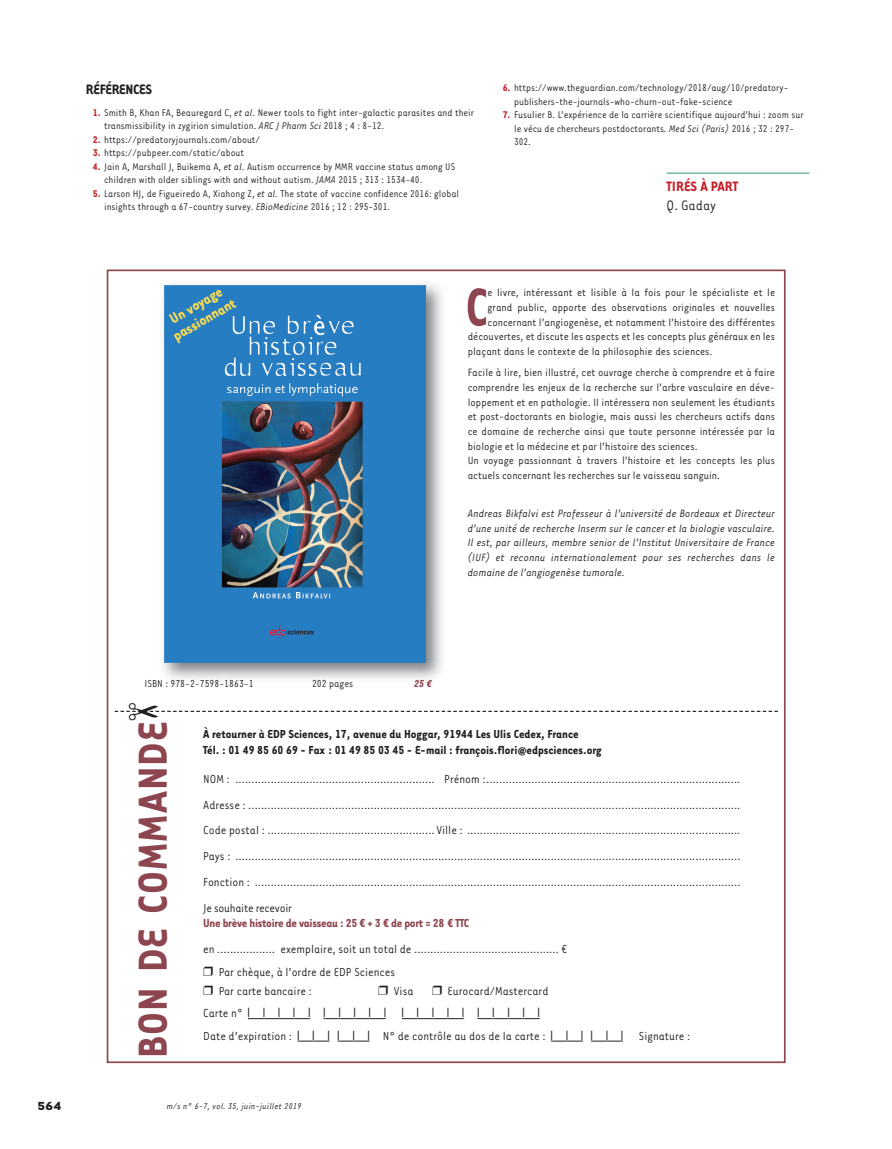
<style>
.page{position:relative;width:892px;height:1149px;background:#fff}
.page>*{position:absolute;margin:0;border:0;box-sizing:border-box;transform-origin:0 0}
.t1{font:700 61.2px "Tarzana Narrow";color:#8d454f;scale:.9 1}
.t2{font:700 46.65px "Tarzana Narrow";letter-spacing:.025em;color:#8d454f}
.t3{font:700 16.35px/16.4px "Tarzana Narrow";color:#ffde4e;text-align:center}
.t4{font:700 15.75px "Tarzana Narrow";letter-spacing:-.02em;color:#231f20}
.t5{font:700 15.75px "Tarzana Narrow";color:#c61f28}
.t6{font:15.75px "Tarzana Narrow";color:#231f20}
.t7{font:700 13.5px "Tarzana Wide";color:#231f20}
.t8{font:13.35px/25.8px "Tarzana Narrow";color:#231f20}
.t9{font:700 13.35px/15.9px "Tarzana Narrow";color:#231f20}
.t10{font:700 13.35px "Tarzana Narrow";letter-spacing:-.02em;color:#8d454f}
.t11{font:12.3px/14.7px "Tarzana Narrow";color:#231f20}
.t12{font:italic 12.3px/14.7px "Tarzana Narrow";color:#231f20;text-align:justify}
.t13{font:11.7px "Tarzana Narrow";color:#231f20}
.t14{font:italic 700 11.7px "Tarzana Narrow";color:#8d454f}
.t15{font:11.25px/13.5px "Tarzana Narrow";color:#231f20}
.t16{font:italic 9.75px "Tarzana Narrow";letter-spacing:.025em;color:#231f20}
.s1{font-weight:700;color:#c61f28}
.s2{font-style:italic}
</style>
<div class="page">
<hr style="left:666px;top:172px;width:143px;height:2px;background:#76ba96">
<img style="left:163px;top:284px;width:279px;height:395px">
<img style="left:165px;top:286px;width:260px;height:376px">
<svg style="left:248px;top:1018px;width:62px;height:1px"></svg>
<svg style="left:323px;top:1018px;width:63px;height:1px"></svg>
<svg style="left:401px;top:1018px;width:63px;height:1px"></svg>
<svg style="left:477px;top:1018px;width:62px;height:1px"></svg>
<svg style="left:297px;top:1040px;width:32px;height:1px"></svg>
<svg style="left:337px;top:1040px;width:32px;height:1px"></svg>
<svg style="left:550px;top:1040px;width:33px;height:1px"></svg>
<svg style="left:591px;top:1040px;width:32px;height:1px"></svg>
<svg style="left:115px;top:710px;width:662px;height:2px"></svg>
<p class="t4" style="left:86px;top:79px;width:68px">RÉFÉRENCES</p>
<p class="t15" style="left:104px;top:105px;width:371px;text-indent:-11px"><span class="s1">1.</span> Smith B, Khan FA, Beauregard C, <span class="s2">et al</span>. Newer tools to fight inter-galactic parasites and their transmissibility in zygirion simulation. <span class="s2">ARC J Pharm Sci</span> 2018 ; 4 : 8-12.</p>
<p class="t15" style="left:93px;top:132px;width:169px"><span class="s1">2.</span> https://predatoryjournals.com/about/</p>
<p class="t15" style="left:93px;top:146px;width:153px"><span class="s1">3.</span> https://pubpeer.com/static/about</p>
<p class="t15" style="left:104px;top:159px;width:352px;text-indent:-11px"><span class="s1">4.</span> Jain A, Marshall J, Buikema A, <span class="s2">et al</span>. Autism occurrence by MMR vaccine status among US children with older siblings with and without autism. <span class="s2">JAMA</span> 2015 ; 313 : 1534-40.</p>
<p class="t15" style="left:104px;top:186px;width:356px;text-indent:-11px"><span class="s1">5.</span> Larson HJ, de Figueiredo A, Xiahong Z, <span class="s2">et al.</span> The state of vaccine confidence 2016: global insights through a 67-country survey. <span class="s2">EBioMedicine</span> 2016 ; 12 : 295-301.</p>
<p class="t15" style="left:514px;top:80px;width:276px;text-indent:-11px"><span class="s1">6.</span> https://www.theguardian.com/technology/2018/aug/10/predatory&shy;publishers-the-journals-who-churn-out-fake-science</p>
<p class="t15" style="left:514px;top:107px;width:291px;text-indent:-11px"><span class="s1">7.</span> Fusulier B. L’expérience de la carrière scientifique aujourd’hui : zoom sur le vécu de chercheurs postdoctorants. <span class="s2">Med Sci (Paris)</span> 2016 ; 32 : 297-<br>302.</p>
<p class="t5" style="left:666px;top:176px;width:73px">TIRÉS À PART</p>
<p class="t6" style="left:666px;top:195px;width:51px">Q. Gaday</p>
<p class="t3" style="left:161px;top:315px;width:72px;rotate:-30deg">Un voyage passionnant</p>
<h1 class="t1" style="left:465px;top:269px;width:26px">C</h1>
<p class="t11" style="left:487px;top:284px;width:289px">e livre, intéressant et lisible à la fois pour le spécialiste et le</p>
<p class="t11" style="left:487px;top:299px;width:289px">grand public, apporte des observations originales et nouvelles</p>
<p class="t11" style="left:487px;top:314px;width:289px">concernant l’angiogenèse, et notamment l’histoire des différentes</p>
<p class="t11" style="left:467px;top:328px;width:309px">découvertes, et discute les aspects et les concepts plus généraux en les</p>
<p class="t11" style="left:467px;top:343px;width:246px">plaçant dans le contexte de la philosophie des sciences.</p>
<p class="t11" style="left:467px;top:364px;width:309px">Facile à lire, bien illustré, cet ouvrage cherche à comprendre et à faire comprendre les enjeux de la recherche sur l’arbre vasculaire en déve&shy;loppement et en pathologie. Il intéressera non seulement les étudiants et post-doctorants en biologie, mais aussi les chercheurs actifs dans ce domaine de recherche ainsi que toute personne intéressée par la biologie et la médecine et par l’histoire des sciences.<br>Un voyage passionnant à travers l’histoire et les concepts les plus actuels concernant les recherches sur le vaisseau sanguin.</p>
<p class="t12" style="left:467px;top:505px;width:309px">Andreas Bikfalvi est Professeur à l’université de Bordeaux et Directeur d’une unité de recherche Inserm sur le cancer et la biologie vasculaire.<br>Il est, par ailleurs, membre senior de l’Institut Universitaire de France (IUF) et reconnu internationalement pour ses recherches dans le domaine de l’angiogenèse tumorale.</p>
<p class="t13" style="left:144px;top:676px;width:111px">ISBN : 978-2-7598-1863-1</p>
<p class="t13" style="left:312px;top:676px;width:43px">202 pages</p>
<p class="t14" style="left:414px;top:675px;width:19px">25 €</p>
<p class="t9" style="left:203px;top:725px;width:400px">À retourner à EDP Sciences, 17, avenue du Hoggar, 91944 Les Ulis Cedex, France<br>Tél. : 01 49 85 60 69 - Fax : 01 49 85 03 45 - E-mail : françois.flori@edpsciences.org</p>
<p class="t8" style="left:203px;top:765px;width:538px;text-align:justify">NOM : .............................................................. Prénom : ...............................................................................<br>Adresse : .........................................................................................................................................................<br>Code postal : .................................................... Ville : .....................................................................................<br>Pays : .............................................................................................................................................................<br>Fonction : .......................................................................................................................................................<br>Je souhaite recevoir</p>
<p class="t10" style="left:203px;top:914px;width:267px">Une brève histoire de vaisseau : 25 € + 3 € de port = 28 € TTC</p>
<p class="t8" style="left:203px;top:937px;width:365px;line-height:22.5px">en .................. exemplaire, soit un total de ............................................. € ❒ Par chèque, à l’ordre de EDP Sciences</p>
<p class="t8" style="left:203px;top:977px;width:110px">❒ Par carte bancaire :</p>
<p class="t8" style="left:378px;top:977px;width:37px">❒ Visa</p>
<h2 class="t2" style="left:123px;top:1057px;width:337px;rotate:-90deg">BON DE COMMANDE</h2>
<p class="t8" style="left:203px;top:978px;width:488px;line-height:22.5px;text-indent:229px">❒ Eurocard/Mastercard<br>Carte n° ❘ ❘ ❘ ❘ ❘ ❘ ❘ ❘ ❘ ❘ ❘ ❘ ❘ ❘ ❘ ❘ ❘ ❘ ❘ ❘<br>Date d’expiration : ❘ ❘ ❘ ❘ ❘ ❘ N° de contrôle au dos de la carte : ❘ ❘ ❘ ❘ ❘ ❘ Signature :</p>
<p class="t7" style="left:37px;top:1096px;width:26px">564</p>
<p class="t16" style="left:167px;top:1099px;width:136px">m/s n° 6-7, vol. 35, juin-juillet 2019</p>
</div>
